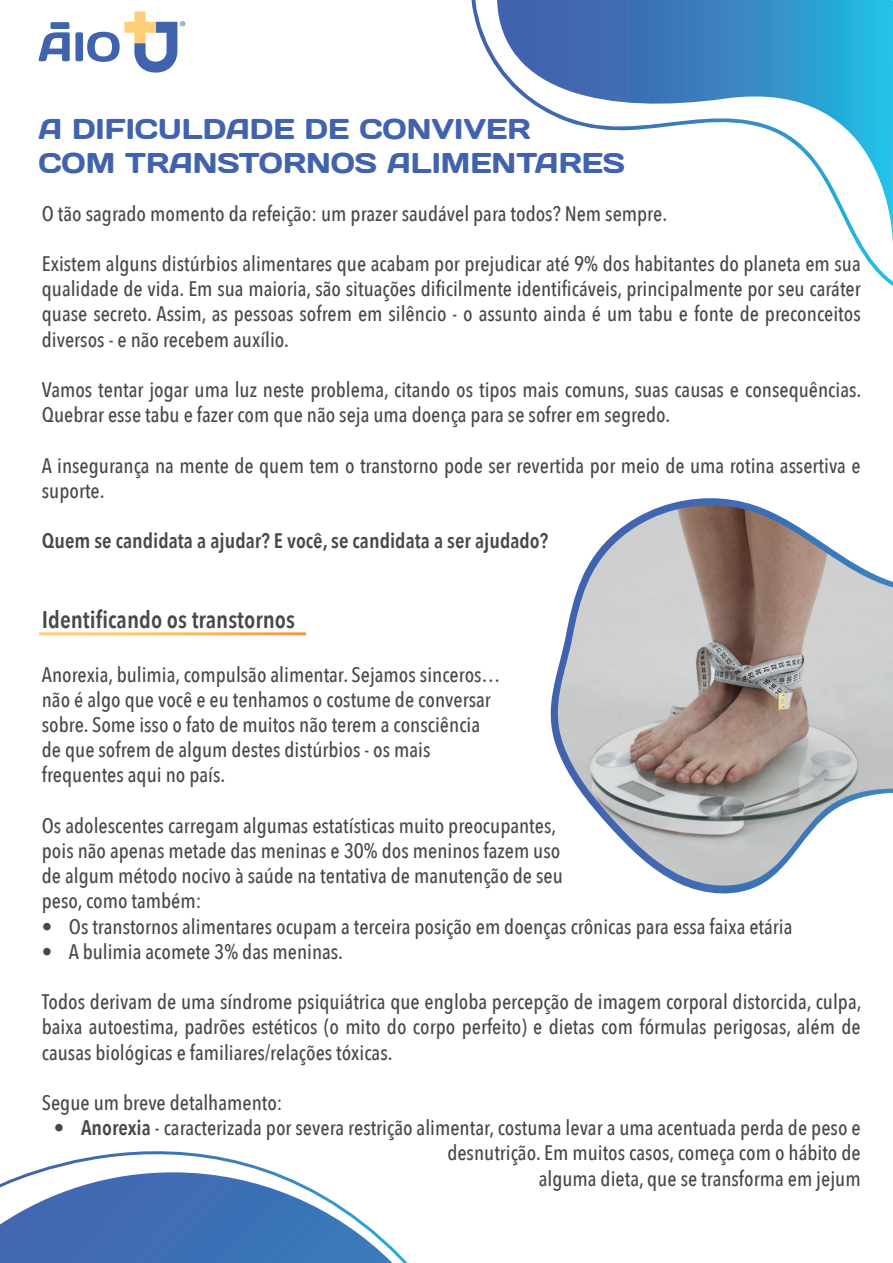
<style>
.page{position:relative;width:893px;height:1263px;background:#fff}
.page>*{position:absolute;margin:0;border:0;box-sizing:border-box;transform-origin:0 0}
.t1{font:28.5px/34.2px "Days";color:#4162ad}
.t2{font:600 24px "Avenir Next Condensed";color:#46494b}
.t3{font:500 21px/25.2px "Avenir Next Condensed";color:#46494b}
.t4{font:600 21px "Avenir Next Condensed";color:#46494b}
.s1{font-weight:600}
</style>
<div class="page">
<svg style="left:39px;top:11px;width:146px;height:62px"></svg>
<svg style="left:471px;top:0;width:422px;height:286px"></svg>
<svg style="left:497px;top:0;width:396px;height:245px"></svg>
<svg style="left:666px;top:498px;width:88px;height:396px"></svg>
<img style="left:550px;top:505px;width:343px;height:383px">
<svg style="left:0;top:1151px;width:408px;height:112px"></svg>
<h1 class="t1" style="left:38px;top:112px;width:588px">A DIFICULDADE DE CONVIVER<br>COM TRANSTORNOS ALIMENTARES</h1>
<p class="t3" style="left:42px;top:201px;width:627px">O tão sagrado momento da refeição: um prazer saudável para todos? Nem sempre.</p>
<p class="t3" style="left:42px;top:251px;width:820px;text-align:justify">Existem alguns distúrbios alimentares que acabam por prejudicar até 9% dos habitantes do planeta em sua qualidade de vida. Em sua maioria, são situações dificilmente identificáveis, principalmente por seu caráter quase secreto. Assim, as pessoas sofrem em silêncio - o assunto ainda é um tabu e fonte de preconceitos diversos - e não recebem auxílio.</p>
<p class="t3" style="left:42px;top:377px;width:821px">Vamos tentar jogar uma luz neste problema, citando os tipos mais comuns, suas causas e consequências.<br>Quebrar esse tabu e fazer com que não seja uma doença para se sofrer em segredo.</p>
<p class="t3" style="left:42px;top:453px;width:820px">A insegurança na mente de quem tem o transtorno pode ser revertida por meio de uma rotina assertiva e suporte.</p>
<p class="t4" style="left:42px;top:523px;width:508px">Quem se candidata a ajudar? E você, se candidata a ser ajudado?</p>
<p class="t2" style="left:42px;top:598px;width:255px">Identificando os transtornos</p>
<p class="t3" style="left:42px;top:661px;width:460px">Anorexia, bulimia, compulsão alimentar. Sejamos sinceros… não é algo que você e eu tenhamos o costume de conversar sobre. Some isso o fato de muitos não terem a consciência de que sofrem de algum destes distúrbios - os mais frequentes aqui no país.</p>
<p class="t3" style="left:42px;top:813px;width:523px">Os adolescentes carregam algumas estatísticas muito preocupantes, pois não apenas metade das meninas e 30% dos meninos fazem uso de algum método nocivo à saúde na tentativa de manutenção de seu peso, como também:</p>
<p class="t3" style="left:42px;top:913px;width:752px">• Os transtornos alimentares ocupam a terceira posição em doenças crônicas para essa faixa etária</p>
<p class="t3" style="left:42px;top:939px;width:303px">• A bulimia acomete 3% das meninas.</p>
<p class="t3" style="left:42px;top:989px;width:821px;text-align:justify">Todos derivam de uma síndrome psiquiátrica que engloba percepção de imagem corporal distorcida, culpa, baixa autoestima, padrões estéticos (o mito do corpo perfeito) e dietas com fórmulas perigosas, além de causas biológicas e familiares/relações tóxicas.</p>
<p class="t3" style="left:42px;top:1090px;width:242px">Segue um breve detalhamento:</p>
<p class="t3" style="left:54px;top:1115px;width:808px;text-align:right"><span class="s1">• Anorexia</span> - caracterizada por severa restrição alimentar, costuma levar a uma acentuada perda de peso e desnutrição. Em muitos casos, começa com o hábito de<br>alguma dieta, que se transforma em jejum</p>
</div>
